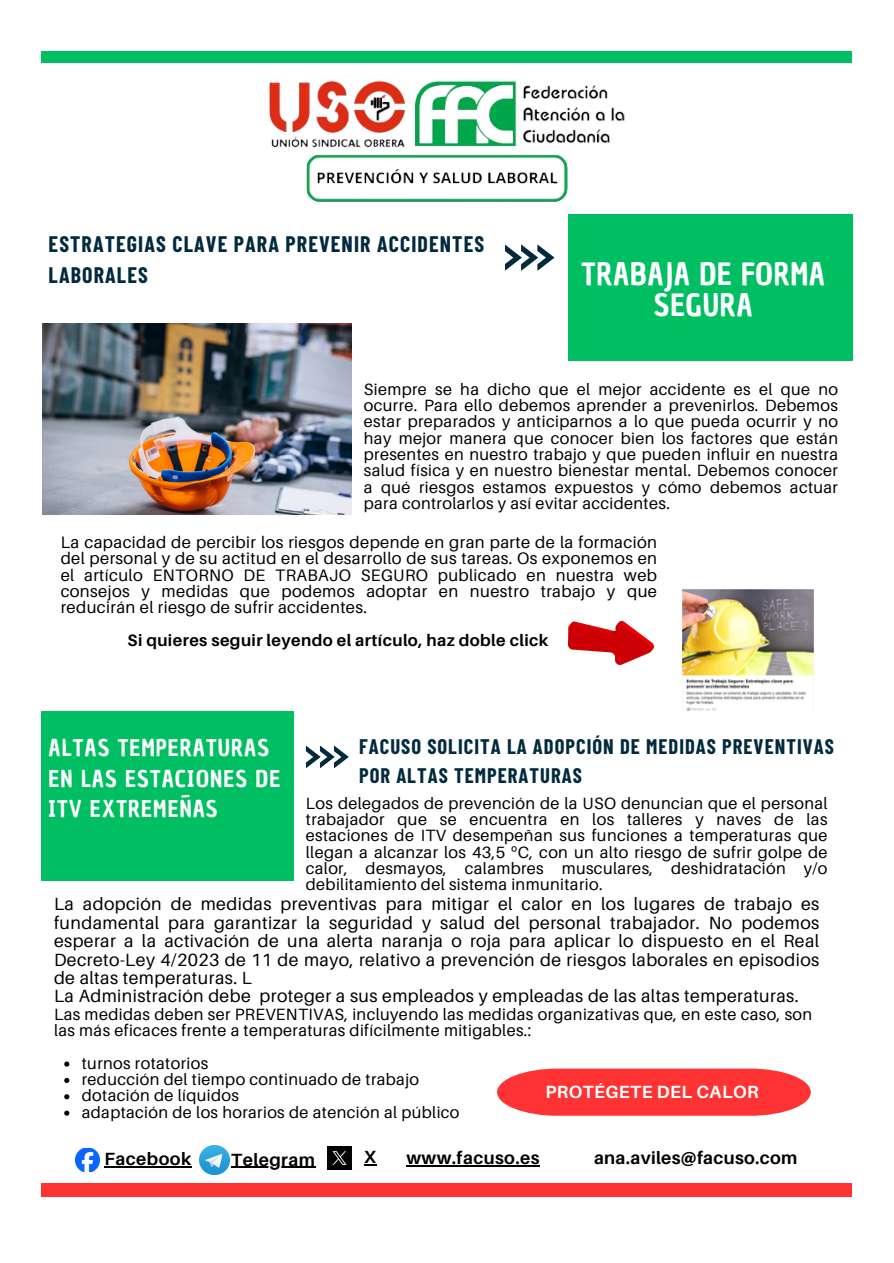
<style>
.page{position:relative;width:894px;height:1263px;background:#fff}
.page>*{position:absolute;margin:0;border:0;box-sizing:border-box;transform-origin:0 0}
.t1{font:30px/30.6px "Chau Philomene One";letter-spacing:.025em;color:#fff;text-align:center}
.t2{font:22.5px/30.6px "Chau Philomene One";letter-spacing:.05em;color:#fff}
.t3{font:700 21.9px/30.6px "Barlow Condensed";letter-spacing:.05em;color:#022a3d}
.t4{font:700 20.55px/28.7px "Barlow Condensed";letter-spacing:.05em;color:#022a3d}
.t5{font:17.7px/18.5px "Aileron";letter-spacing:.025em;color:#000;text-align:justify}
.t6{font:700 17.7px "Aileron";letter-spacing:.025em;color:#000}
.t7{font:700 17.7px "Aileron";letter-spacing:.025em;color:#fff}
.t8{font:16.65px/16.4px "Aileron";letter-spacing:.025em;color:#000;text-align:justify}
.t9{font:700 16.5px "Aileron";letter-spacing:.025em;color:#000}
.t10{font:16.35px/16.4px "Aileron";letter-spacing:.025em;color:#000;text-align:justify}
.s1{font-family:"Noto Sans"}
</style>
<div class="page">
<div style="left:42px;top:51px;width:809px;height:11px;background:#00bf63"></div>
<div style="left:42px;top:1184px;width:809px;height:13px;background:#f33"></div>
<img style="left:216px;top:62px;width:441px;height:209px">
<img style="left:75px;top:1149px;width:24px;height:22px">
<img style="left:200px;top:1145px;width:29px;height:29px">
<img style="left:328px;top:1146px;width:23px;height:24px">
<div style="left:568px;top:214px;width:284px;height:147px;background:#00bf63"></div>
<svg style="left:497px;top:1068px;width:313px;height:48px;background:#ff4646"></svg>
<div style="left:42px;top:711px;width:252px;height:169px;background:#00bf63"></div>
<img style="left:42px;top:323px;width:310px;height:192px">
<img style="left:682px;top:589px;width:131px;height:122px">
<img style="left:568px;top:621px;width:85px;height:43px">
<hr style="left:406px;top:1165px;width:134px;height:1px;background:#000">
<hr style="left:105px;top:1166px;width:87px;height:1px;background:#000">
<hr style="left:231px;top:1167px;width:84px;height:1px;background:#000">
<svg style="left:364px;top:1164px;width:12px;height:1px"></svg>
<svg style="left:306px;top:745px;width:43px;height:23px"></svg>
<svg style="left:64px;top:1061px;width:5px;height:6px"></svg>
<svg style="left:64px;top:1078px;width:5px;height:5px"></svg>
<svg style="left:64px;top:1094px;width:5px;height:5px"></svg>
<svg style="left:64px;top:1110px;width:5px;height:6px"></svg>
<p class="t3" style="left:49px;top:228px;width:437px">ESTRATEGIAS CLAVE PARA PREVENIR ACCIDENTES<br>LABORALES</p>
<p class="t1" style="left:581px;top:260px;width:245px">TRABAJA DE FORMA<br>SEGURA</p>
<p class="t10" style="left:364px;top:380px;width:475px">Siempre se ha dicho que el mejor accidente es el que no ocurre. Para ello debemos aprender a prevenirlos. Debemos estar preparados y anticiparnos a lo que pueda ocurrir y no hay mejor manera que conocer bien los factores que están presentes en nuestro trabajo y que pueden influir en nuestra salud física y en nuestro bienestar mental. Debemos conocer a qué riesgos estamos expuestos y cómo debemos actuar para controlarlos y así evitar accidentes.</p>
<p class="t8" style="left:61px;top:534px;width:597px">La capacidad de percibir los riesgos depende en gran parte de la formación del personal y de su actitud en el desarrollo de sus tareas. Os exponemos en el artículo ENTORNO DE TRABAJO SEGURO publicado en nuestra web consejos y medidas que podemos adoptar en nuestro trabajo y que reducirán el riesgo de sufrir accidentes.</p>
<p class="t9" style="left:127px;top:630px;width:422px">Si quieres seguir leyendo el artículo, haz doble click</p>
<p class="t4" style="left:359px;top:732px;width:476px">FACUSO SOLICITA LA ADOPCIÓN DE MEDIDAS PREVENTIVAS<br>POR ALTAS TEMPERATURAS</p>
<p class="t10" style="left:306px;top:794px;width:523px">Los delegados de prevención de la USO denuncian que el personal trabajador que se encuentra en los talleres y naves de las estaciones de ITV desempeñan sus funciones a temperaturas que llegan a alcanzar los 43,5 <span class="s1">º</span>C, con un alto riesgo de sufrir golpe de calor, desmayos, calambres musculares, deshidratación y/o debilitamiento del sistema inmunitario.</p>
<p class="t5" style="left:54px;top:895px;width:766px">La adopción de medidas preventivas para mitigar el calor en los lugares de trabajo es fundamental para garantizar la seguridad y salud del personal trabajador. No podemos esperar a la activación de una alerta naranja o roja para aplicar lo dispuesto en el Real Decreto-Ley 4/2023 de 11 de mayo, relativo a prevención de riesgos laborales en episodios de altas temperaturas. L</p>
<p class="t5" style="left:54px;top:986px;width:746px">La Administración debe proteger a sus empleados y empleadas de las altas temperaturas.</p>
<p class="t10" style="left:54px;top:1005px;width:759px">Las medidas deben ser PREVENTIVAS, incluyendo las medidas organizativas que, en este caso, son las más eficaces frente a temperaturas difícilmente mitigables.:</p>
<p class="t10" style="left:82px;top:1054px;width:128px">turnos rotatorios</p>
<p class="t10" style="left:82px;top:1071px;width:339px">reducción del tiempo continuado de trabajo</p>
<p class="t10" style="left:82px;top:1087px;width:159px">dotación de líquidos</p>
<p class="t10" style="left:82px;top:1103px;width:379px">adaptación de los horarios de atención al público</p>
<p class="t2" style="left:49px;top:733px;width:233px">ALTAS TEMPERATURAS<br>EN LAS ESTACIONES DE<br>ITV EXTREMEÑAS</p>
<p class="t7" style="left:545px;top:1081px;width:215px">PROTÉGETE DEL CALOR</p>
<p class="t6" style="left:105px;top:1148px;width:88px">Facebook</p>
<p class="t6" style="left:231px;top:1148px;width:85px">Telegram</p>
<p class="t6" style="left:364px;top:1146px;width:13px">X</p>
<p class="t6" style="left:406px;top:1147px;width:135px">www.facuso.es</p>
<p class="t6" style="left:594px;top:1147px;width:205px">ana.aviles@facuso.com</p>
</div>
